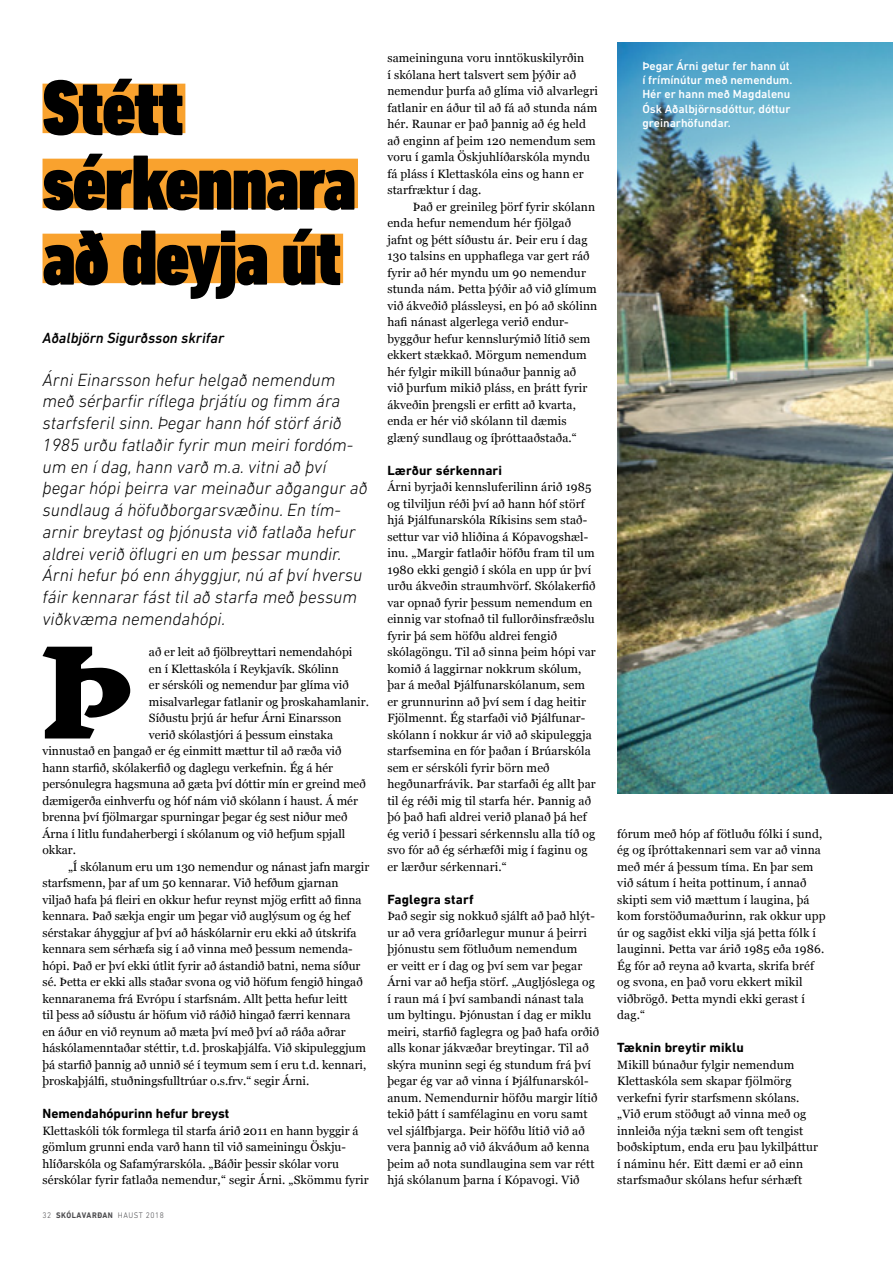
<style>
.page{position:relative;width:893px;height:1263px;background:#fff}
.page>*{position:absolute;margin:0;border:0;box-sizing:border-box;transform-origin:0 0}
.t1{font:900 117px "Inknut Antiqua";color:#000}
.t2{font:900 condensed 79.5px/75px "DIN Next LT Pro";letter-spacing:-.02em;color:#000}
.t3{font:italic 300 18px/21.8px "DIN Next LT Pro";color:#000}
.t4{font:italic 500 15px "DIN Next LT Pro";color:#000}
.t5{font:700 13.5px "DIN Next LT Pro";letter-spacing:.01em;color:#000}
.t6{font:12px/16.5px "Georgia";letter-spacing:.01em;color:#000}
.t7{font:500 12px/14.4px "DIN Next LT Pro";color:#fff}
.t8{font:300 8.25px "DIN Next LT Pro";letter-spacing:.07em;color:#4a4a4d;scale:.93 1}
.s1{font-weight:700}
</style>
<div class="page">
<img style="left:617px;top:43px;width:276px;height:750px">
<div style="left:43px;top:84px;width:142px;height:49px;background:#f9a22e"></div>
<div style="left:43px;top:159px;width:315px;height:49px;background:#f9a22e"></div>
<div style="left:43px;top:234px;width:300px;height:49px;background:#f9a22e"></div>
<h2 class="t2" style="left:43px;top:71px;width:143px">Stétt</h2>
<h2 class="t2" style="left:43px;top:146px;width:315px">sérkennara að deyja út</h2>
<p class="t4" style="left:43px;top:329px;width:183px">Aðalbjörn Sigurðsson skrifar</p>
<p class="t3" style="left:43px;top:368px;width:326px">Árni Einarsson hefur helgað nemendum með sérþarfir ríflega þrjátíu og fimm ára starfsferil sinn. Þegar hann hóf störf árið 1985 urðu fatlaðir fyrir mun meiri fordóm&shy;um en í dag, hann varð m.a. vitni að því þegar hópi þeirra var meinaður aðgangur að sundlaug á höfuðborgarsvæðinu. En tím&shy;arnir breytast og þjónusta við fatlaða hefur aldrei verið öflugri en um þessar mundir.<br>Árni hefur þó enn áhyggjur, nú af því hversu fáir kennarar fást til að starfa með þessum viðkvæma nemendahópi.</p>
<h1 class="t1" style="left:40px;top:630px;width:93px">Þ</h1>
<p class="t6" style="left:149px;top:643px;width:205px">að er leit að fjölbreyttari nemendahópi</p>
<p class="t6" style="left:149px;top:660px;width:191px">en í Klettaskóla í Reykjavík. Skólinn</p>
<p class="t6" style="left:149px;top:676px;width:201px">er sérskóli og nemendur þar glíma við</p>
<p class="t6" style="left:149px;top:693px;width:221px">misalvarlegar fatlanir og þroskahamlanir.</p>
<p class="t6" style="left:149px;top:709px;width:194px">Síðustu þrjú ár hefur Árni Einarsson</p>
<p class="t6" style="left:149px;top:726px;width:186px">verið skólastjóri á þessum einstaka</p>
<p class="t6" style="left:43px;top:742px;width:301px">vinnustað en þangað er ég einmitt mættur til að ræða við</p>
<p class="t6" style="left:43px;top:759px;width:292px">hann starfið, skólakerfið og daglegu verkefnin. Ég á hér</p>
<p class="t6" style="left:43px;top:775px;width:325px">persónulegra hagsmuna að gæta því dóttir mín er greind með</p>
<p class="t6" style="left:43px;top:792px;width:317px">dæmigerða einhverfu og hóf nám við skólann í haust. Á mér</p>
<p class="t6" style="left:43px;top:808px;width:306px">brenna því fjölmargar spurningar þegar ég sest niður með</p>
<p class="t6" style="left:43px;top:825px;width:304px">Árna í litlu fundaherbergi í skólanum og við hefjum spjall</p>
<p class="t6" style="left:43px;top:841px;width:35px">okkar.</p>
<p class="t6" style="left:68px;top:858px;width:303px">„Í skólanum eru um 130 nemendur og nánast jafn margir</p>
<p class="t6" style="left:43px;top:874px;width:297px">starfsmenn, þar af um 50 kennarar. Við hefðum gjarnan</p>
<p class="t6" style="left:43px;top:891px;width:321px">viljað hafa þá fleiri en okkur hefur reynst mjög erfitt að finna</p>
<p class="t6" style="left:43px;top:907px;width:309px">kennara. Það sækja engir um þegar við auglýsum og ég hef</p>
<p class="t6" style="left:43px;top:924px;width:316px">sérstakar áhyggjur af því að háskólarnir eru ekki að útskrifa</p>
<p class="t6" style="left:43px;top:940px;width:312px">kennara sem sérhæfa sig í að vinna með þessum nemenda-</p>
<p class="t6" style="left:43px;top:957px;width:319px">hópi. Það er því ekki útlit fyrir að ástandið batni, nema síður</p>
<p class="t6" style="left:43px;top:973px;width:322px">sé. Þetta er ekki alls staðar svona og við höfum fengið hingað</p>
<p class="t6" style="left:43px;top:990px;width:307px">kennaranema frá Evrópu í starfsnám. Allt þetta hefur leitt</p>
<p class="t6" style="left:43px;top:1006px;width:310px">til þess að síðustu ár höfum við ráðið hingað færri kennara</p>
<p class="t6" style="left:43px;top:1023px;width:305px">en áður en við reynum að mæta því með því að ráða aðrar</p>
<p class="t6" style="left:43px;top:1039px;width:325px">háskólamenntaðar stéttir, t.d. þroskaþjálfa. Við skipuleggjum</p>
<p class="t6" style="left:43px;top:1056px;width:325px">þá starfið þannig að unnið sé í teymum sem í eru t.d. kennari,</p>
<p class="t6" style="left:43px;top:1072px;width:268px">þroskaþjálfi, stuðningsfulltrúar o.s.frv.“ segir Árni.</p>
<p class="t5" style="left:43px;top:1106px;width:188px">Nemendahópurinn hefur breyst</p>
<p class="t6" style="left:43px;top:1122px;width:328px">Klettaskóli tók formlega til starfa árið 2011 en hann byggir á gömlum grunni enda varð hann til við sameiningu Öskju&shy;hlíðarskóla og Safamýrarskóla. „Báðir þessir skólar voru sérskólar fyrir fatlaða nemendur,“ segir Árni. „Skömmu fyrir</p>
<p class="t8" style="left:43px;top:1211px;width:132px">32 <span class="s1">SKÓLAVARÐAN</span> HAUST 2018</p>
<p class="t6" style="left:387px;top:49px;width:212px">sameininguna voru inntökuskilyrðin<br>í skólana hert talsvert sem þýðir að nemendur þurfa að glíma við alvarlegri fatlanir en áður til að fá að stunda nám hér. Raunar er það þannig að ég held að enginn af þeim 120 nemendum sem voru í gamla Öskjuhlíðarskóla myndu fá pláss í Klettaskóla eins og hann er starfræktur í dag.</p>
<p class="t6" style="left:387px;top:198px;width:211px;text-indent:26px">Það er greinileg þörf fyrir skólann enda hefur nemendum hér fjölgað jafnt og þétt síðustu ár. Þeir eru í dag 130 talsins en upphaflega var gert ráð fyrir að hér myndu um 90 nemendur stunda nám. Þetta þýðir að við glímum við ákveðið plássleysi, en þó að skólinn hafi nánast algerlega verið endur&shy;byggður hefur kennslurýmið lítið sem ekkert stækkað. Mörgum nemendum hér fylgir mikill búnaður þannig að<br>við þurfum mikið pláss, en þrátt fyrir ákveðin þrengsli er erfitt að kvarta, enda er hér við skólann til dæmis glæný sundlaug og íþróttaaðstaða.“</p>
<p class="t5" style="left:387px;top:462px;width:116px">Lærður sérkennari</p>
<p class="t6" style="left:387px;top:478px;width:210px">Árni byrjaði kennsluferilinn árið 1985 og tilviljun réði því að hann hóf störf hjá Þjálfunarskóla Ríkisins sem stað&shy;settur var við hliðina á Kópavogshæl&shy;inu. „Margir fatlaðir höfðu fram til um 1980 ekki gengið í skóla en upp úr því urðu ákveðin straumhvörf. Skólakerfið var opnað fyrir þessum nemendum en einnig var stofnað til fullorðinsfræðslu fyrir þá sem höfðu aldrei fengið skólagöngu. Til að sinna þeim hópi var komið á laggirnar nokkrum skólum, þar á meðal Þjálfunarskólanum, sem er grunnurinn að því sem í dag heitir Fjölmennt. Ég starfaði við Þjálfunar&shy;skólann í nokkur ár við að skipuleggja starfsemina en fór þaðan í Brúarskóla sem er sérskóli fyrir börn með hegðunarfrávik. Þar starfaði ég allt þar til ég réði mig til starfa hér. Þannig að þó það hafi aldrei verið planað þá hef ég verið í þessari sérkennslu alla tíð og svo fór að ég sérhæfði mig í faginu og er lærður sérkennari.“</p>
<p class="t5" style="left:387px;top:891px;width:88px">Faglegra starf</p>
<p class="t6" style="left:387px;top:907px;width:213px">Það segir sig nokkuð sjálft að það hlýt&shy;ur að vera gríðarlegur munur á þeirri þjónustu sem fötluðum nemendum<br>er veitt er í dag og því sem var þegar Árni var að hefja störf. „Augljóslega og í raun má í því sambandi nánast tala um byltingu. Þjónustan í dag er miklu meiri, starfið faglegra og það hafa orðið alls konar jákvæðar breytingar. Til að skýra muninn segi ég stundum frá því þegar ég var að vinna í Þjálfunarskól&shy;anum. Nemendurnir höfðu margir lítið tekið þátt í samfélaginu en voru samt vel sjálfbjarga. Þeir höfðu lítið við að vera þannig að við ákváðum að kenna þeim að nota sundlaugina sem var rétt hjá skólanum þarna í Kópavogi. Við</p>
<p class="t7" style="left:642px;top:58px;width:151px">Þegar Árni getur fer hann út í frímínútur með nemendum.<br>Hér er hann með Magdalenu<br>Ósk Aðalbjörnsdóttur, dóttur</p>
<p class="t7" style="left:642px;top:116px;width:90px">greinarhöfundar.</p>
<p class="t6" style="left:617px;top:825px;width:210px">fórum með hóp af fötluðu fólki í sund, ég og íþróttakennari sem var að vinna með mér á þessum tíma. En þar sem við sátum í heita pottinum, í annað skipti sem við mættum í laugina, þá kom forstöðumaðurinn, rak okkur upp úr og sagðist ekki vilja sjá þetta fólk í lauginni. Þetta var árið 1985 eða 1986.<br>Ég fór að reyna að kvarta, skrifa bréf og svona, en það voru ekkert mikil viðbrögð. Þetta myndi ekki gerast í dag.“</p>
<p class="t5" style="left:617px;top:1040px;width:128px">Tæknin breytir miklu</p>
<p class="t6" style="left:617px;top:1056px;width:202px">Mikill búnaður fylgir nemendum Klettaskóla sem skapar fjölmörg verkefni fyrir starfsmenn skólans. „Við erum stöðugt að vinna með og innleiða nýja tækni sem oft tengist boðskiptum, enda eru þau lykilþáttur í náminu hér. Eitt dæmi er að einn starfsmaður skólans hefur sérhæft</p>
</div>
